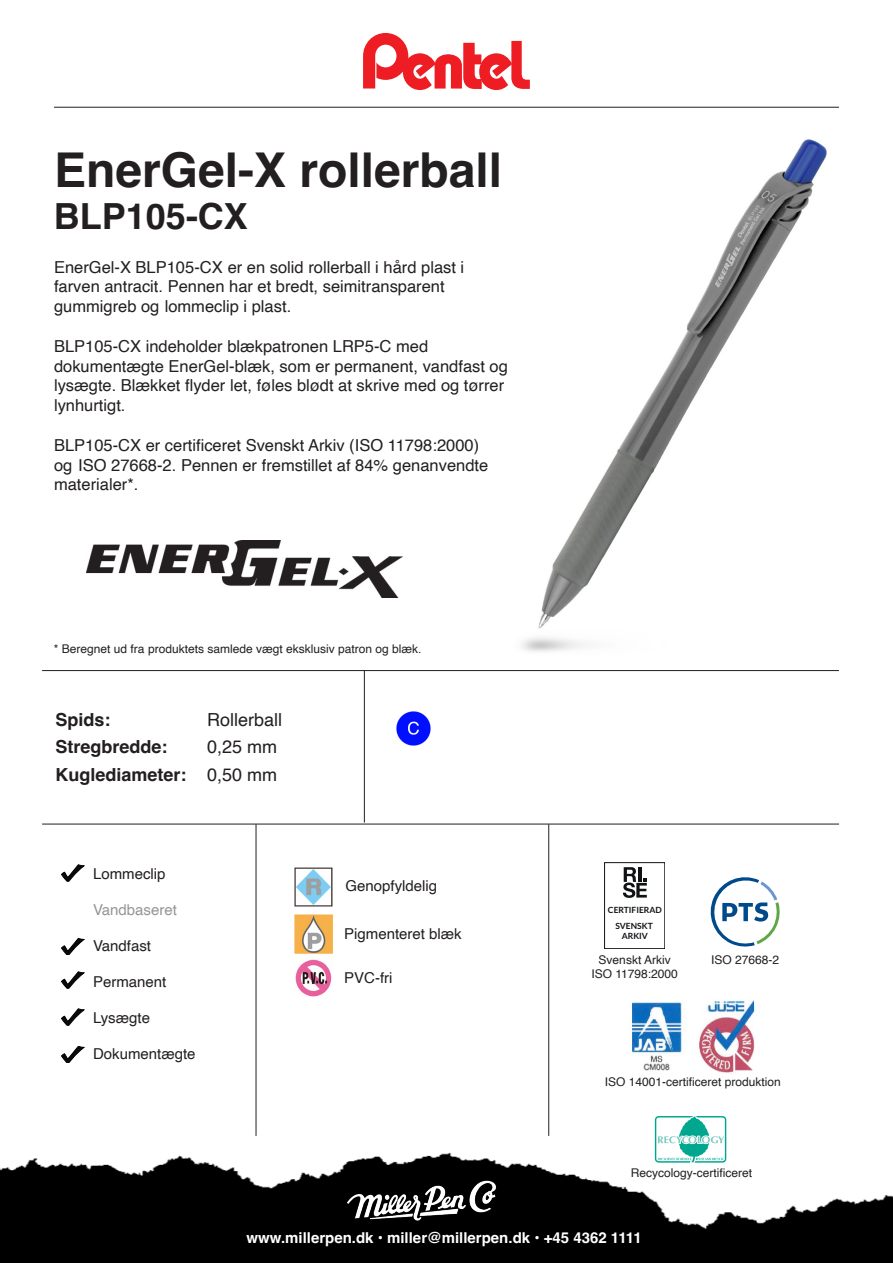
<style>
.page{position:relative;width:893px;height:1263px;background:#fff}
.page>*{position:absolute;margin:0;border:0;box-sizing:border-box;transform-origin:0 0}
.t1{font:700 48px "Helvetica";color:#231f20}
.t2{font:700 36px "Helvetica";color:#231f20}
.t3{font:700 18px "Helvetica";color:#231f20}
.t4{font:18px "Helvetica";color:#231f20}
.t5{font:16.5px/19.8px "Helvetica";color:#231f20}
.t6{font:15px "Helvetica";color:#231f20}
.t7{font:700 15px "Helvetica";color:#fff}
.t8{font:15px "Helvetica";color:#939598}
.t9{font:12px "Helvetica";color:#231f20}
.t10{font:700 8.55px/16.6px "Lato";color:#101315;text-align:center}
</style>
<div class="page">
<img style="left:0;top:1030px;width:893px;height:233px">
<svg style="left:363px;top:33px;width:167px;height:57px"></svg>
<hr style="left:54px;top:107px;width:785px;height:1px;background:#231f20">
<img style="left:332px;top:1162px;width:179px;height:77px">
<hr style="left:42px;top:824px;width:797px;height:1px;background:#231f20">
<hr style="left:364px;top:671px;width:1px;height:151px;background:#231f20">
<hr style="left:256px;top:824px;width:1px;height:312px;background:#231f20">
<hr style="left:548px;top:824px;width:1px;height:312px;background:#231f20">
<hr style="left:42px;top:670px;width:797px;height:1px;background:#231f20">
<div style="left:651px;top:1111px;width:80px;height:56px;background:#fff;border-radius:6px"></div>
<div style="left:655px;top:1116px;width:71px;height:46px;border:1px solid #00a78e;border-radius:3px"></div>
<svg style="left:657px;top:1116px;width:68px;height:47px"></svg>
<img style="left:630px;top:1000px;width:126px;height:81px">
<div style="left:604px;top:862px;width:61px;height:87px;border:1px solid #101315"></div>
<svg style="left:623px;top:867px;width:24px;height:31px"></svg>
<svg style="left:710px;top:877px;width:70px;height:70px"></svg>
<img style="left:521px;top:139px;width:306px;height:513px">
<img style="left:86px;top:541px;width:317px;height:57px">
<img style="left:396px;top:711px;width:35px;height:35px">
<svg style="left:62px;top:865px;width:22px;height:16px"></svg>
<img style="left:294px;top:868px;width:38px;height:39px">
<img style="left:294px;top:914px;width:38px;height:39px">
<img style="left:295px;top:959px;width:37px;height:38px">
<svg style="left:62px;top:938px;width:22px;height:17px"></svg>
<svg style="left:62px;top:972px;width:22px;height:16px"></svg>
<svg style="left:62px;top:1009px;width:22px;height:16px"></svg>
<svg style="left:62px;top:1046px;width:22px;height:17px"></svg>
<p class="t1" style="left:54px;top:141px;width:450px">EnerGel-X rollerball</p>
<p class="t2" style="left:54px;top:194px;width:196px">BLP105-CX</p>
<p class="t5" style="left:54px;top:257px;width:412px">EnerGel-X BLP105-CX er en solid rollerball i hård plast i</p>
<p class="t5" style="left:54px;top:277px;width:392px">farven antracit. Pennen har et bredt, seimitransparent</p>
<p class="t5" style="left:54px;top:297px;width:239px">gummigreb og lommeclip i plast.</p>
<p class="t5" style="left:54px;top:337px;width:376px">BLP105-CX indeholder blækpatronen LRP5-C med</p>
<p class="t5" style="left:54px;top:356px;width:455px">dokumentægte EnerGel-blæk, som er permanent, vandfast og lysægte. Blækket flyder let, føles blødt at skrive med og tørrer</p>
<p class="t5" style="left:54px;top:396px;width:73px">lynhurtigt.</p>
<p class="t5" style="left:54px;top:436px;width:436px">BLP105-CX er certificeret Svenskt Arkiv (ISO 11798:2000) og ISO 27668-2. Pennen er fremstillet af 84% genanvendte materialer*.</p>
<p class="t9" style="left:54px;top:640px;width:369px">* Beregnet ud fra produktets samlede vægt eksklusiv patron og blæk.</p>
<p class="t3" style="left:55px;top:708px;width:57px">Spids:</p>
<p class="t4" style="left:207px;top:705px;width:77px">Rollerball</p>
<p class="t3" style="left:55px;top:736px;width:114px">Stregbredde:</p>
<p class="t4" style="left:207px;top:733px;width:72px">0,25 mm</p>
<p class="t3" style="left:55px;top:764px;width:133px">Kuglediameter:</p>
<p class="t4" style="left:207px;top:761px;width:72px">0,50 mm</p>
<p class="t6" style="left:93px;top:862px;width:74px">Lommeclip</p>
<p class="t8" style="left:93px;top:898px;width:85px">Vandbaseret</p>
<p class="t6" style="left:93px;top:934px;width:60px">Vandfast</p>
<p class="t6" style="left:93px;top:970px;width:75px">Permanent</p>
<p class="t6" style="left:93px;top:1006px;width:58px">Lysægte</p>
<p class="t6" style="left:93px;top:1042px;width:104px">Dokumentægte</p>
<p class="t6" style="left:346px;top:874px;width:93px">Genopfyldelig</p>
<p class="t6" style="left:344px;top:922px;width:119px">Pigmenteret blæk</p>
<p class="t6" style="left:344px;top:966px;width:50px">PVC-fri</p>
<p class="t10" style="left:608px;top:901px;width:55px">CERTIFIERAD<br>SVENSKT</p>
<p class="t10" style="left:622px;top:927px;width:28px">ARKIV</p>
<p class="t9" style="left:599px;top:950px;width:74px">Svenskt Arkiv</p>
<p class="t9" style="left:591px;top:965px;width:88px">ISO 11798:2000</p>
<p class="t9" style="left:711px;top:950px;width:70px">ISO 27668-2</p>
<p class="t9" style="left:605px;top:1073px;width:178px">ISO 14001-certificeret produktion</p>
<p class="t9" style="left:631px;top:1164px;width:123px">Recycology-certificeret</p>
<p class="t7" style="left:247px;top:1229px;width:397px">www.millerpen.dk • miller@millerpen.dk • +45 4362 1111</p>
</div>
